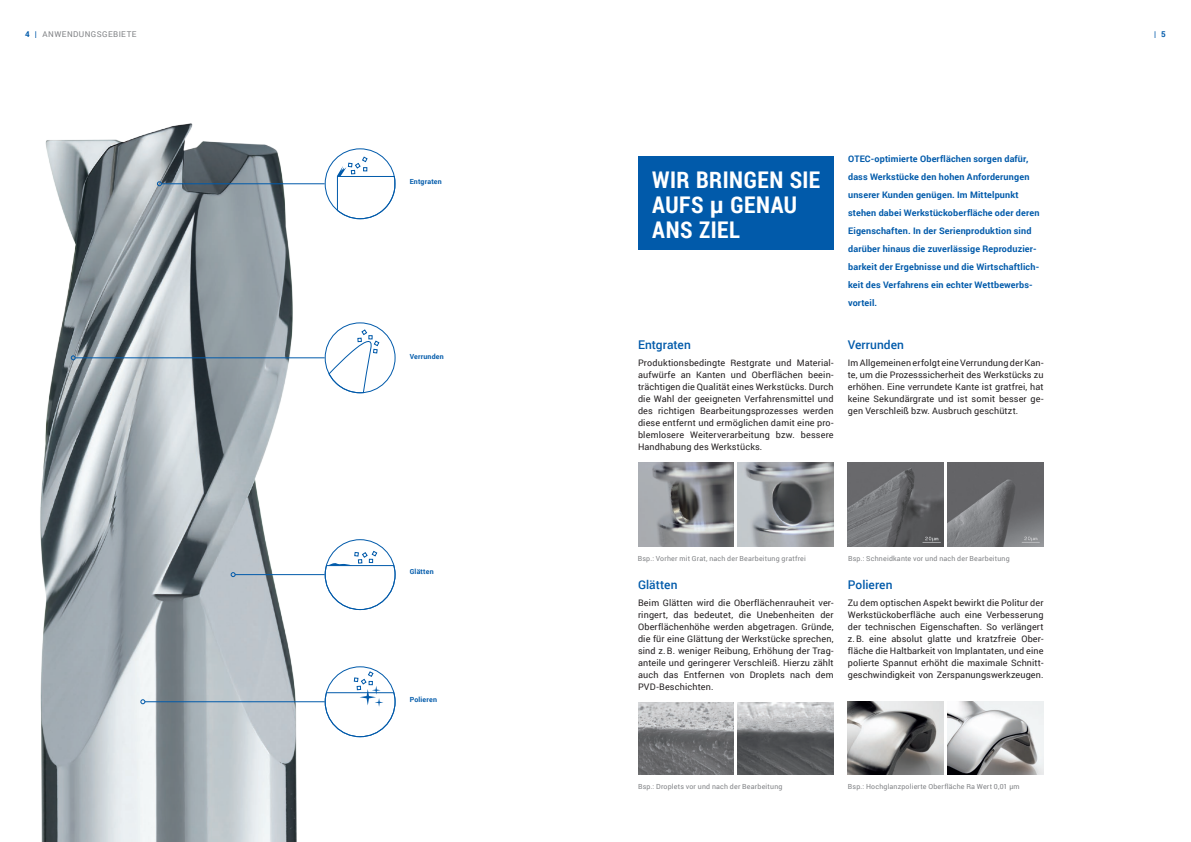
<style>
.page{position:relative;width:1191px;height:842px;background:#fff}
.page>*{position:absolute;margin:0;border:0;box-sizing:border-box;transform-origin:0 0}
.t1{font:700 23px/25px "Roboto Condensed";letter-spacing:.02em;color:#fff}
.t2{font:500 12px "Roboto";letter-spacing:.005em;color:#015aaa}
.t3{font:9px/12px "Roboto";letter-spacing:.015em;color:#231f20;text-align:justify}
.t4{font:700 9px/18px "Roboto";letter-spacing:.02em;color:#015aaa}
.t5{font:8px "Roboto";letter-spacing:.055em;color:#808285}
.t6{font:700 8px "Roboto";color:#015aaa}
.t7{font:7px "Roboto";letter-spacing:.03em;color:#808285}
.t8{font:700 7px "Roboto";letter-spacing:.025em;color:#015aaa}
.s1{font-weight:700;color:#015aaa}
.s2{font-family:"Roboto"}
</style>
<div class="page">
<img style="left:40px;top:123px;width:347px;height:719px">
<img style="left:638px;top:462px;width:96px;height:84px">
<img style="left:738px;top:462px;width:95px;height:84px">
<img style="left:848px;top:462px;width:95px;height:84px">
<img style="left:947px;top:462px;width:96px;height:84px">
<img style="left:638px;top:702px;width:96px;height:73px">
<img style="left:738px;top:702px;width:95px;height:73px">
<img style="left:848px;top:702px;width:95px;height:73px">
<img style="left:947px;top:702px;width:96px;height:73px">
<hr style="left:161px;top:183px;width:164px;height:1px;background:#015aaa">
<svg style="left:157px;top:181px;width:5px;height:5px"></svg>
<svg style="left:336px;top:156px;width:60px;height:64px"></svg>
<hr style="left:75px;top:357px;width:250px;height:1px;background:#015aaa">
<svg style="left:71px;top:355px;width:5px;height:5px"></svg>
<svg style="left:328px;top:329px;width:52px;height:65px"></svg>
<hr style="left:235px;top:574px;width:90px;height:1px;background:#015aaa">
<svg style="left:231px;top:572px;width:5px;height:5px"></svg>
<svg style="left:324px;top:550px;width:72px;height:60px"></svg>
<hr style="left:145px;top:701px;width:180px;height:1px;background:#015aaa">
<svg style="left:140px;top:699px;width:5px;height:5px"></svg>
<svg style="left:324px;top:670px;width:72px;height:68px"></svg>
<div style="left:638px;top:156px;width:195px;height:93px;background:#015aaa"></div>
<p class="t5" style="left:25px;top:28px;width:113px"><span class="s1">4 |</span> ANWENDUNGSGEBIETE</p>
<p class="t6" style="left:1154px;top:28px;width:13px">| 5</p>
<p class="t8" style="left:410px;top:177px;width:33px">Entgraten</p>
<p class="t8" style="left:410px;top:351px;width:35px">Verrunden</p>
<p class="t8" style="left:410px;top:567px;width:25px">Glätten</p>
<p class="t8" style="left:410px;top:695px;width:29px">Polieren</p>
<h1 class="t1" style="left:652px;top:167px;width:170px">WIR BRINGEN SIE<br>AUFS <span class="s2">µ</span> GENAU<br>ANS ZIEL</h1>
<h2 class="t2" style="left:638px;top:336px;width:54px">Entgraten</h2>
<p class="t3" style="left:638px;top:357px;width:197px">Produktionsbedingte Restgrate und Material&shy;aufwürfe an Kanten und Oberflächen beein&shy;trächtigen die Qualität eines Werkstücks. Durch die Wahl der geeigneten Verfahrensmittel und des richtigen Bearbeitungsprozesses werden diese entfernt und ermöglichen damit eine pro&shy;blemlosere Weiterverarbeitung bzw. bessere Handhabung des Werkstücks.</p>
<p class="t4" style="left:848px;top:150px;width:193px">OTEC-optimierte Oberflächen sorgen dafür, dass Werkstücke den hohen Anforderungen unserer Kunden genügen. Im Mittelpunkt stehen dabei Werkstückoberfläche oder deren Eigenschaften. In der Serienproduktion sind darüber hinaus die zuverlässige Reproduzier&shy;barkeit der Ergebnisse und die Wirtschaftlich&shy;keit des Verfahrens ein echter Wettbewerbs&shy;vorteil.</p>
<h2 class="t2" style="left:848px;top:336px;width:58px">Verrunden</h2>
<p class="t3" style="left:848px;top:357px;width:197px">Im Allgemeinen erfolgt eine Verrundung der Kan&shy;te, um die Prozesssicherheit des Werkstücks zu erhöhen. Eine verrundete Kante ist gratfrei, hat keine Sekundärgrate und ist somit besser ge&shy;gen Verschleiß bzw. Ausbruch geschützt.</p>
<p class="t7" style="left:638px;top:553px;width:170px">Bsp.: Vorher mit Grat, nach der Bearbeitung gratfrei</p>
<h2 class="t2" style="left:638px;top:577px;width:41px">Glätten</h2>
<p class="t3" style="left:638px;top:597px;width:197px">Beim Glätten wird die Oberflächenrauheit ver&shy;ringert, das bedeutet, die Unebenheiten der Oberflächenhöhe werden abgetragen. Gründe, die für eine Glättung der Werkstücke sprechen, sind z.B. weniger Reibung, Erhöhung der Trag&shy;anteile und geringerer Verschleiß. Hierzu zählt auch das Entfernen von Droplets nach dem PVD-Beschichten.</p>
<p class="t7" style="left:848px;top:553px;width:163px">Bsp.: Schneidkante vor und nach der Bearbeitung</p>
<h2 class="t2" style="left:848px;top:577px;width:46px">Polieren</h2>
<p class="t3" style="left:848px;top:597px;width:197px">Zu dem optischen Aspekt bewirkt die Politur der Werkstückoberfläche auch eine Verbesserung der technischen Eigenschaften. So verlängert z.B. eine absolut glatte und kratzfreie Ober&shy;fläche die Haltbarkeit von Implantaten, und eine polierte Spannut erhöht die maximale Schnitt&shy;geschwindigkeit von Zerspanungswerkzeugen.</p>
<p class="t7" style="left:638px;top:782px;width:146px">Bsp.: Droplets vor und nach der Bearbeitung</p>
<p class="t7" style="left:848px;top:782px;width:173px">Bsp.: Hochglanzpolierte Oberfläche Ra Wert 0,01 µm</p>
</div>
